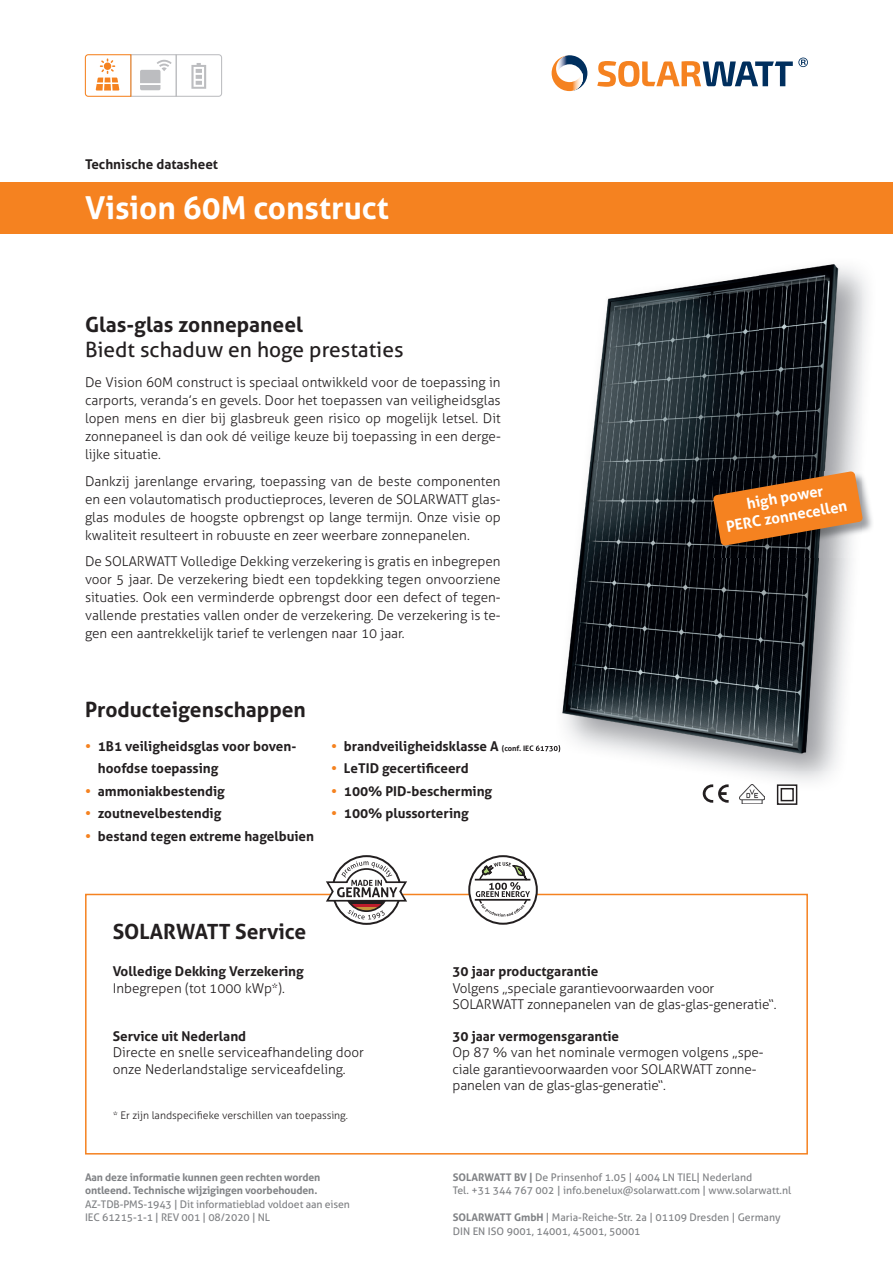
<style>
.page{position:relative;width:893px;height:1263px;background:#fff}
.page>*{position:absolute;margin:0;border:0;box-sizing:border-box;transform-origin:0 0}
.t1{font:700 31.5px "Aller";color:#fff}
.t2{font:700 21px "Aller";color:#231f20}
.t3{font:21px "Aller";color:#231f20}
.t4{font:700 15px/19px "Aller";color:#fff;text-align:center}
.t5{font:300 13.5px/18px "Aller";color:#231f20;text-align:justify}
.t6{font:700 13.5px/22.5px "Aller";color:#231f20}
.t7{font:10.5px/13.5px "Aller";color:#808285}
.t8{font:700 10.5px/13.5px "Aller";letter-spacing:-.01em;color:#808285}
.t9{font:300 10.5px "Aller";color:#231f20}
.s1{color:#f58220}
.s2{font-size:7.5px}
.s3{font-weight:700}
</style>
<div class="page">
<div style="left:85px;top:894px;width:723px;height:260px;border:2px solid #f58220"></div>
<img style="left:530px;top:745px;width:24px;height:7px">
<img style="left:558px;top:261px;width:304px;height:510px">
<svg style="left:554px;top:745px;width:6px;height:7px"></svg>
<img style="left:740px;top:784px;width:24px;height:19px">
<svg style="left:703px;top:784px;width:26px;height:19px"></svg>
<svg style="left:776px;top:784px;width:22px;height:21px"></svg>
<div style="left:0;top:183px;width:893px;height:51px;background:#f58220"></div>
<svg style="left:597px;top:58px;width:211px;height:29px"></svg>
<svg style="left:583px;top:61px;width:4px;height:24px"></svg>
<img style="left:552px;top:55px;width:31px;height:36px">
<svg style="left:140px;top:54px;width:82px;height:43px"></svg>
<svg style="left:84px;top:54px;width:48px;height:43px"></svg>
<svg style="left:333px;top:856px;width:67px;height:68px"></svg>
<div style="left:332px;top:855px;width:69px;height:70px;border:2px solid #231f20;border-radius:50%"></div>
<svg style="left:326px;top:861px;width:81px;height:58px"></svg>
<svg style="left:469px;top:856px;width:68px;height:68px"></svg>
<div style="left:468px;top:855px;width:70px;height:70px;border:2px solid #231f20;border-radius:50%"></div>
<hr style="left:475px;top:899px;width:55px;height:2px;background:#231f20">
<hr style="left:475px;top:879px;width:55px;height:1px;background:#231f20">
<svg style="left:476px;top:862px;width:54px;height:54px"></svg>
<img style="left:714px;top:475px;width:160px;height:82px">
<svg style="left:713px;top:471px;width:150px;height:75px;background:#b66c2d"></svg>
<p class="t6" style="left:85px;top:154px;width:135px">Technische datasheet</p>
<h1 class="t1" style="left:85px;top:195px;width:305px">Vision 60M construct</h1>
<h2 class="t2" style="left:85px;top:316px;width:219px">Glas-glas zonnepaneel</h2>
<h2 class="t3" style="left:85px;top:340px;width:320px">Biedt schaduw en hoge prestaties</h2>
<p class="t5" style="left:85px;top:375px;width:417px">De Vision 60M construct is speciaal ontwikkeld voor de toepassing in carports, veranda’s en gevels. Door het toepassen van veiligheidsglas lopen mens en dier bij glasbreuk geen risico op mogelijk letsel. Dit zonnepaneel is dan ook dé veilige keuze bij toepassing in een derge&shy;lijke situatie.</p>
<p class="t5" style="left:85px;top:473px;width:417px">Dankzij jarenlange ervaring, toepassing van de beste componenten en een volautomatisch productieproces, leveren de SOLARWATT glas&shy;glas modules de hoogste opbrengst op lange termijn. Onze visie op kwaliteit resulteert in robuuste en zeer weerbare zonnepanelen.</p>
<p class="t5" style="left:85px;top:554px;width:417px">De SOLARWATT Volledige Dekking verzekering is gratis en inbegrepen voor 5 jaar. De verzekering biedt een topdekking tegen onvoorziene situaties. Ook een verminderde opbrengst door een defect of tegen&shy;vallende prestaties vallen onder de verzekering. De verzekering is te&shy;gen een aantrekkelijk tarief te verlengen naar 10 jaar.</p>
<h2 class="t2" style="left:85px;top:701px;width:222px">Producteigenschappen</h2>
<p class="t6" style="left:85px;top:736px;width:213px"><span class="s1">ï</span> 1B1 veiligheidsglas voor boven-</p>
<p class="t6" style="left:98px;top:759px;width:122px">hoofdse toepassing</p>
<p class="t6" style="left:85px;top:781px;width:141px"><span class="s1">ï</span> ammoniakbestendig</p>
<p class="t6" style="left:85px;top:804px;width:138px"><span class="s1">ï</span> zoutnevelbestendig</p>
<p class="t6" style="left:85px;top:826px;width:231px"><span class="s1">ï</span> bestand tegen extreme hagelbuien</p>
<p class="t6" style="left:331px;top:736px;width:231px"><span class="s1">ï</span> brandveiligheidsklasse A <span class="s2">(conf. IEC 61730) </span><span class="s1">ï</span> LeTID gecertificeerd<br><span class="s1">ï</span> 100% PID-bescherming<br><span class="s1">ï</span> 100% plussortering</p>
<p class="t4" style="left:722px;top:500px;width:124px;rotate:-10deg">high power<br>PERC zonnecellen</p>
<h2 class="t2" style="left:113px;top:923px;width:195px">SOLARWATT Service</h2>
<p class="t6" style="left:113px;top:961px;width:193px">Volledige Dekking Verzekering</p>
<p class="t5" style="left:113px;top:980px;width:174px">Inbegrepen (tot 1000 kWp*).</p>
<p class="t6" style="left:113px;top:1026px;width:135px">Service uit Nederland</p>
<p class="t5" style="left:113px;top:1046px;width:253px;line-height:16.2px">Directe en snelle serviceafhandeling door onze Nederlandstalige serviceafdeling.</p>
<p class="t9" style="left:113px;top:1108px;width:237px">* Er zijn landspecifieke verschillen van toepassing.</p>
<p class="t8" style="left:85px;top:1171px;width:237px">Aan deze informatie kunnen geen rechten worden ontleend. Technische wijzigingen voorbehouden.</p>
<p class="t7" style="left:85px;top:1198px;width:266px">AZ-TDB-PMS-1943 | Dit informatieblad voldoet aan eisen<br>IEC 61215-1-1 | REV 001 | 08/2020 | NL</p>
<p class="t6" style="left:453px;top:961px;width:147px">30 jaar productgarantie</p>
<p class="t5" style="left:453px;top:981px;width:325px;line-height:16.2px">Volgens „speciale garantievoorwaarden voor<br>SOLARWATT zonnepanelen van de glas-glas-generatie“.</p>
<p class="t6" style="left:453px;top:1026px;width:168px">30 jaar vermogensgarantie</p>
<p class="t5" style="left:453px;top:1046px;width:312px;line-height:16.2px;text-align:left">Op 87 % van het nominale vermogen volgens „spe&shy;ciale garantievoorwaarden voor SOLARWATT zonne&shy;panelen van de glas-glas-generatie“.</p>
<p class="t7" style="left:453px;top:1171px;width:340px"><span class="s3">SOLARWATT BV |</span> De Prinsenhof 1.05 | 4004 LN TIEL| Nederland<br>Tel. +31 344 767 002 | info.benelux@solarwatt.com | www.solarwatt.nl</p>
<p class="t7" style="left:453px;top:1212px;width:329px"><span class="s3">SOLARWATT GmbH</span> | Maria-Reiche-Str. 2a | 01109 Dresden | Germany<br>DIN EN ISO 9001, 14001, 45001, 50001</p>
</div>
